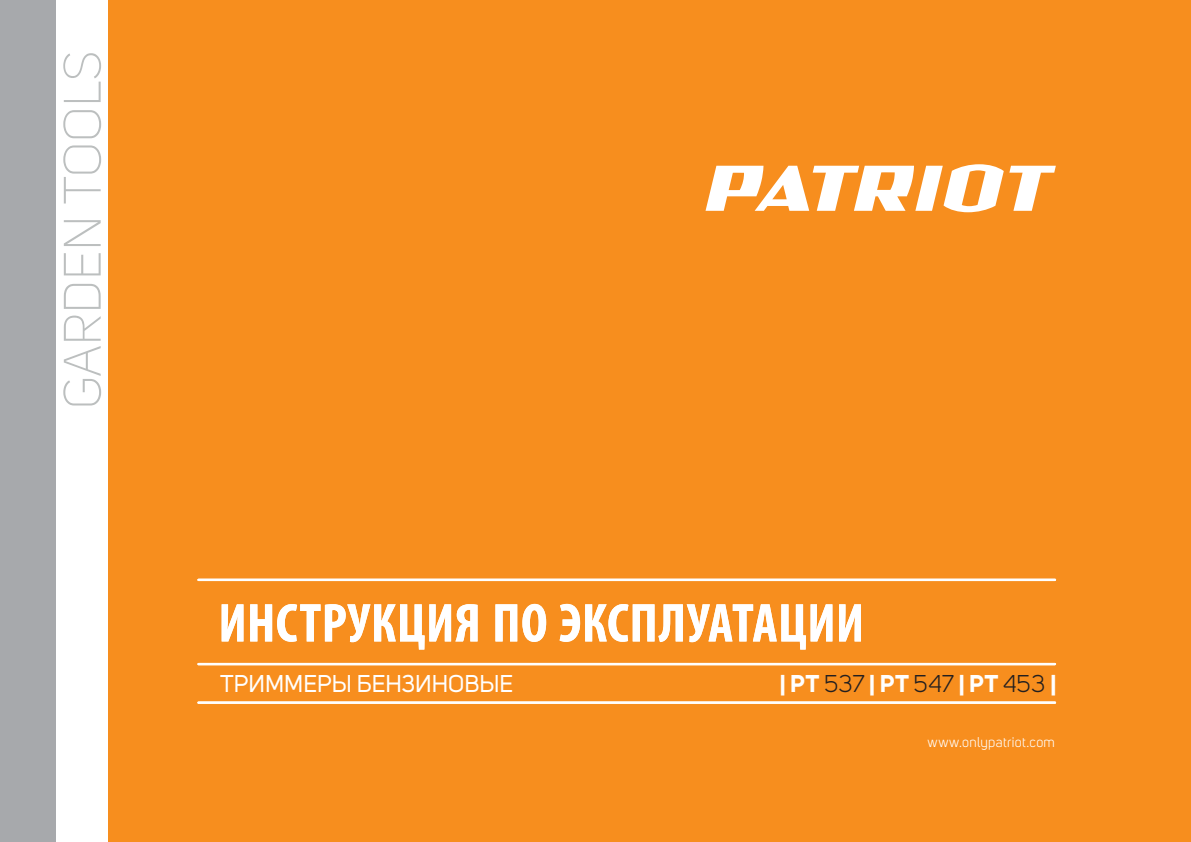
<style>
.page{position:relative;width:1191px;height:842px;background:#f78e1e}
.page>*{position:absolute;margin:0;border:0;box-sizing:border-box;transform-origin:0 0}
.t1{font:300 52px "Uni Sans";color:#bcbfbf}
.t2{font:700 24px "Uni Sans";color:#fff}
.t3{font:24px "Uni Sans";color:#fff}
.t4{font:14px "Uni Sans";letter-spacing:.02em;color:#fff}
.s1{font-weight:400;color:#231f20}
</style>
<div class="page">
<svg style="left:222px;top:604px;width:21px;height:37px"></svg>
<svg style="left:250px;top:604px;width:227px;height:45px"></svg>
<svg style="left:495px;top:604px;width:51px;height:38px"></svg>
<svg style="left:559px;top:604px;width:273px;height:45px"></svg>
<svg style="left:839px;top:604px;width:22px;height:37px"></svg>
<hr style="left:198px;top:579px;width:857px;height:2px;background:#fff">
<hr style="left:198px;top:663px;width:857px;height:2px;background:#fff">
<hr style="left:198px;top:701px;width:857px;height:3px;background:#fff">
<div style="left:0;top:0;width:57px;height:842px;background:#a7a9ac"></div>
<div style="left:57px;top:0;width:51px;height:842px;background:#fff"></div>
<svg style="left:1009px;top:166px;width:46px;height:45px"></svg>
<svg style="left:705px;top:164px;width:298px;height:48px"></svg>
<h1 class="t1" style="left:52px;top:409px;width:360px;rotate:-90deg">GARDEN TOOLS</h1>
<p class="t3" style="left:220px;top:670px;width:294px">ТРИММЕРЫ БЕНЗИНОВЫЕ</p>
<p class="t2" style="left:779px;top:675px;width:278px">| PT <span class="s1">537</span> | PT <span class="s1">547</span> | PT <span class="s1">453</span> |</p>
<p class="t4" style="left:927px;top:737px;width:129px">www.onlypatriot.com</p>
</div>
